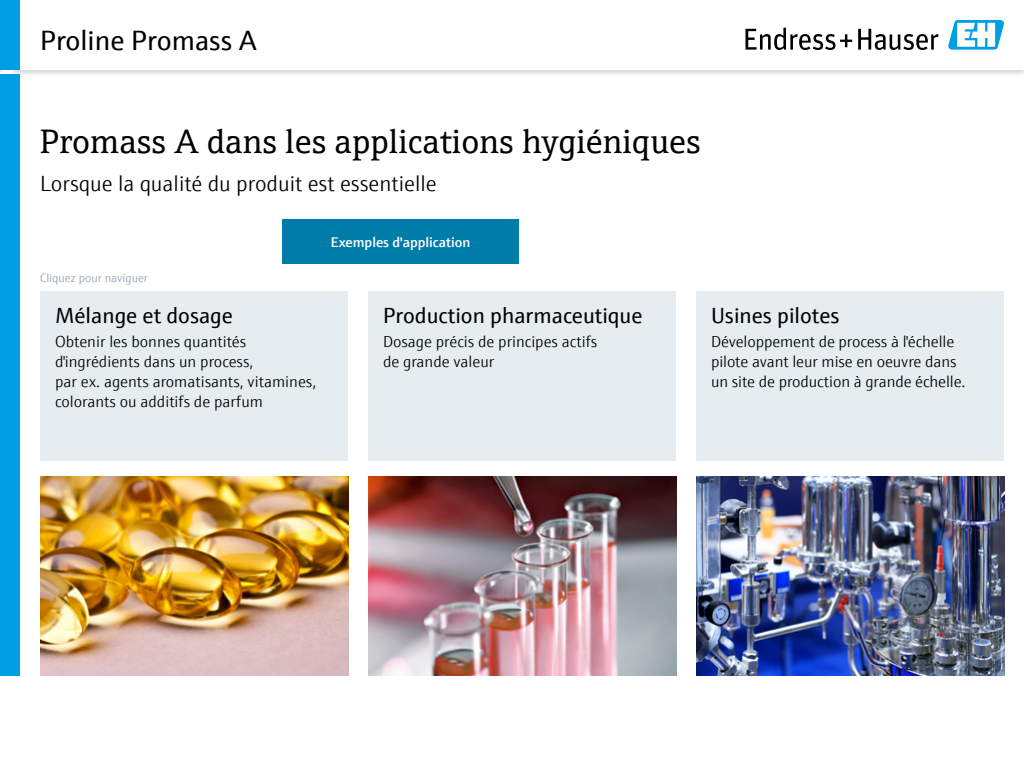
<style>
.page{position:relative;width:1024px;height:768px;background:#fff}
.page>*{position:absolute;margin:0;border:0;box-sizing:border-box;transform-origin:0 0}
.t1{font:34px "E+H Serif";color:#000}
.t2{font:28px "E+H Sans";color:#000}
.t3{font:22px "E+H Sans";color:#000}
.t4{font:300 22px "E+H Sans";color:#000}
.t5{font:300 16px/20px "E+H Sans";color:#000}
.t6{font:600 14px "E+H Sans";color:#fff}
.t7{font:300 12px "E+H Sans";color:#90a2ac}
</style>
<div class="page">
<img style="left:41px;top:476px;width:307px;height:200px">
<img style="left:369px;top:476px;width:307px;height:200px">
<img style="left:697px;top:476px;width:307px;height:200px">
<div style="left:282px;top:219px;width:237px;height:45px;background:#007ca9"></div>
<div style="left:40px;top:291px;width:308px;height:170px;background:#e7ecf0"></div>
<div style="left:368px;top:291px;width:308px;height:170px;background:#e7ecf0"></div>
<div style="left:696px;top:291px;width:308px;height:170px;background:#e7ecf0"></div>
<div style="left:0;top:0;width:6px;height:78px;background:#fbfbfb"></div>
<div style="left:10px;top:0;width:1014px;height:78px;background:#000;opacity:.2"></div>
<div style="left:15px;top:0;width:1009px;height:70px;background:#fff"></div>
<div style="left:0;top:0;width:20px;height:70px;background:#009fe3"></div>
<div style="left:0;top:74px;width:20px;height:602px;background:#009fe3"></div>
<svg style="left:746px;top:28px;width:106px;height:22px"></svg>
<svg style="left:858px;top:29px;width:80px;height:21px"></svg>
<svg style="left:948px;top:20px;width:56px;height:30px"></svg>
<h2 class="t2" style="left:40px;top:20px;width:218px">Proline Promass A</h2>
<h1 class="t1" style="left:40px;top:116px;width:662px">Promass A dans les applications hygiéniques</h1>
<h3 class="t4" style="left:40px;top:167px;width:398px">Lorsque la qualité du produit est essentielle</h3>
<p class="t7" style="left:40px;top:269px;width:109px">Cliquez pour naviguer</p>
<h3 class="t3" style="left:55px;top:299px;width:179px">Mélange et dosage</h3>
<p class="t5" style="left:55px;top:331px;width:263px">Obtenir les bonnes quantités d'ingrédients dans un process,<br>par ex. agents aromatisants, vitamines, colorants ou additifs de parfum</p>
<p class="t6" style="left:331px;top:231px;width:141px">Exemples d'application</p>
<h3 class="t3" style="left:383px;top:299px;width:261px">Production pharmaceutique</h3>
<p class="t5" style="left:383px;top:331px;width:216px">Dosage précis de principes actifs de grande valeur</p>
<h3 class="t3" style="left:711px;top:299px;width:130px">Usines pilotes</h3>
<p class="t5" style="left:711px;top:331px;width:256px">Développement de process à l'échelle pilote avant leur mise en oeuvre dans un site de production à grande échelle.</p>
</div>
